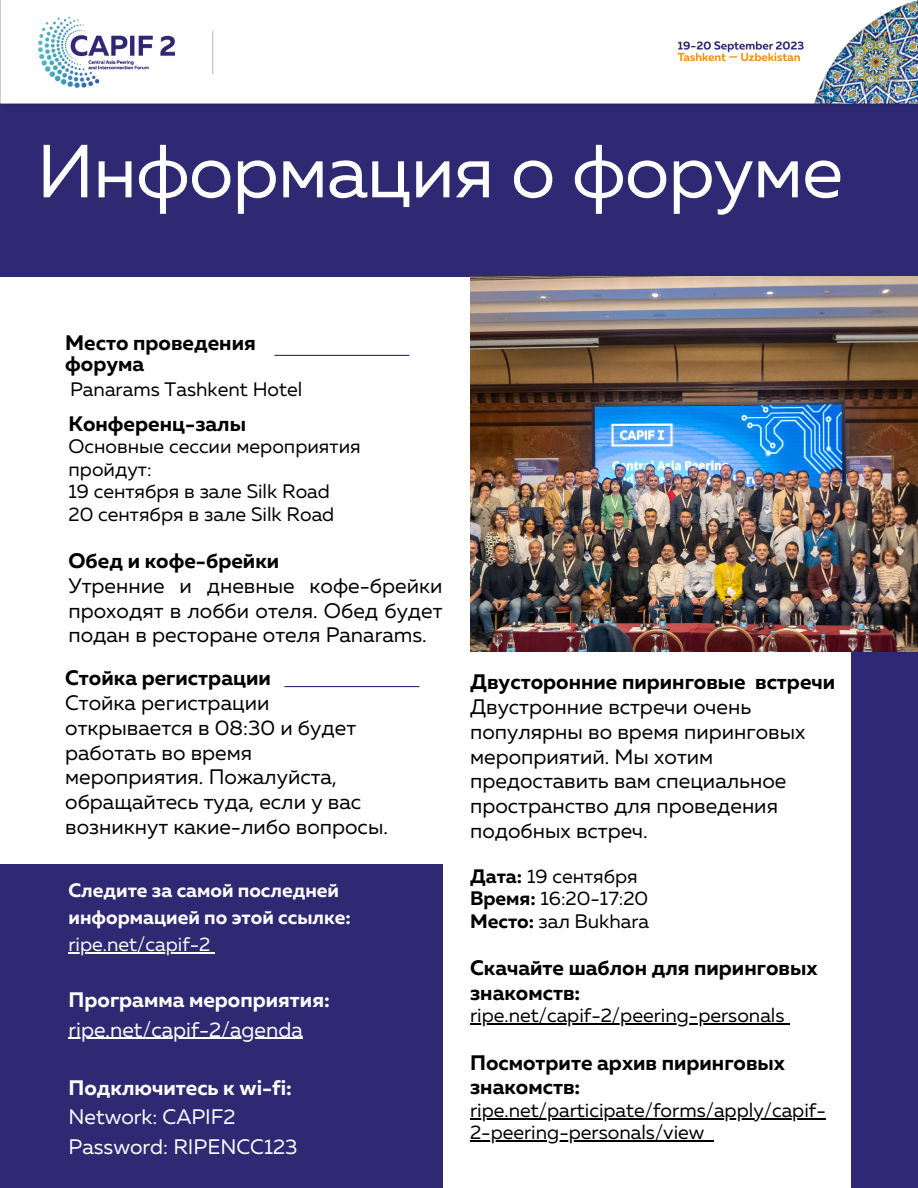
<style>
.page{position:relative;width:918px;height:1188px;background:#2f2873}
.page>*{position:absolute;margin:0;border:0;box-sizing:border-box;transform-origin:0 0}
.t1{font:75px "Muller";letter-spacing:-.015em;color:#fefeff}
.t2{font:21px/24.8px "Muller";color:#000}
.t3{font:700 21px/24.8px "Muller";color:#000}
.t4{font:21px "Muller";color:#fff}
.t5{font:700 21px "Muller";color:#fff}
.t6{font:19.5px/22.5px "Muller";color:#000}
.t7{font:700 19.5px/27px "Muller";color:#fff}
.t8{font:19.5px "Muller";color:#fff}
.s1{font-weight:700}
</style>
<div class="page">
<div style="left:0;top:277px;width:851px;height:911px;background:#fff"></div>
<img style="left:470px;top:276px;width:448px;height:376px">
<img style="left:0;top:0;width:918px;height:104px">
<hr style="left:284px;top:686px;width:135px;height:1px;background:#2f2873">
<hr style="left:470px;top:1023px;width:315px;height:2px;background:#000">
<hr style="left:470px;top:1118px;width:356px;height:1px;background:#000">
<hr style="left:470px;top:1140px;width:235px;height:2px;background:#000">
<svg style="left:705px;top:1140px;width:9px;height:2px"></svg>
<div style="left:0;top:864px;width:443px;height:324px;background:#2f2873"></div>
<hr style="left:69px;top:952px;width:141px;height:1px;background:#fff">
<hr style="left:69px;top:1038px;width:234px;height:1px;background:#fff">
<hr style="left:274px;top:355px;width:135px;height:1px;background:#2f2873">
<p class="t1" style="left:37px;top:140px;width:808px">Информация о форуме</p>
<p class="t3" style="left:65px;top:335px;width:192px;line-height:20.2px">Место проведения форума</p>
<p class="t6" style="left:70px;top:379px;width:234px">Panarams Tashkent Hotel</p>
<p class="t3" style="left:69px;top:413px;width:179px">Конференц-залы</p>
<p class="t6" style="left:69px;top:437px;width:294px">Основные сессии мероприятия пройдут:</p>
<p class="t6" style="left:69px;top:482px;width:263px">19 сентября в зале Silk Road</p>
<p class="t6" style="left:69px;top:504px;width:267px">20 сентября в зале Silk Road</p>
<p class="t3" style="left:69px;top:550px;width:212px">Обед и кофе-брейки</p>
<p class="t2" style="left:69px;top:575px;width:376px;text-align:justify">Утренние и дневные кофе-брейки проходят в лобби отеля. Обед будет подан в ресторане отеля Panarams.</p>
<p class="t3" style="left:65px;top:667px;width:207px">Стойка регистрации</p>
<p class="t2" style="left:65px;top:692px;width:324px">Стойка регистрации открывается в 08:30 и будет работать во время мероприятия. Пожалуйста, обращайтесь туда, если у вас возникнут какие-либо вопросы.</p>
<p class="t7" style="left:69px;top:878px;width:284px">Следите за самой последней информацией по этой ссылке:</p>
<p class="t8" style="left:69px;top:936px;width:143px">ripe.net/capif-2</p>
<p class="t5" style="left:69px;top:991px;width:263px">Программа мероприятия:</p>
<p class="t4" style="left:69px;top:1020px;width:236px">ripe.net/capif-2/agenda</p>
<p class="t5" style="left:69px;top:1079px;width:225px">Подключитесь к wi-fi:</p>
<p class="t4" style="left:69px;top:1108px;width:169px">Network: CAPIF2</p>
<p class="t4" style="left:69px;top:1137px;width:230px">Password: RIPENCC123</p>
<p class="t3" style="left:470px;top:671px;width:367px">Двусторонние пиринговые встречи</p>
<p class="t2" style="left:470px;top:696px;width:337px">Двустронние встречи очень популярны во время пиринговых мероприятий. Мы хотим предоставить вам специальное пространство для проведения подобных встреч.</p>
<p class="t6" style="left:470px;top:866px;width:169px"><span class="s1">Дата:</span> 19 сентября</p>
<p class="t6" style="left:470px;top:889px;width:180px"><span class="s1">Время:</span> 16:20-17:20</p>
<p class="t6" style="left:470px;top:911px;width:181px"><span class="s1">Место:</span> зал Bukhara</p>
<p class="t3" style="left:470px;top:957px;width:349px">Скачайте шаблон для пиринговых знакомств:</p>
<p class="t6" style="left:470px;top:1006px;width:316px">ripe.net/capif-2/peering-personals</p>
<p class="t3" style="left:470px;top:1052px;width:317px">Посмотрите архив пиринговых знакомств:</p>
<p class="t6" style="left:470px;top:1100px;width:357px">ripe.net/participate/forms/apply/capif-<br>2-peering-personals/view</p>
</div>
